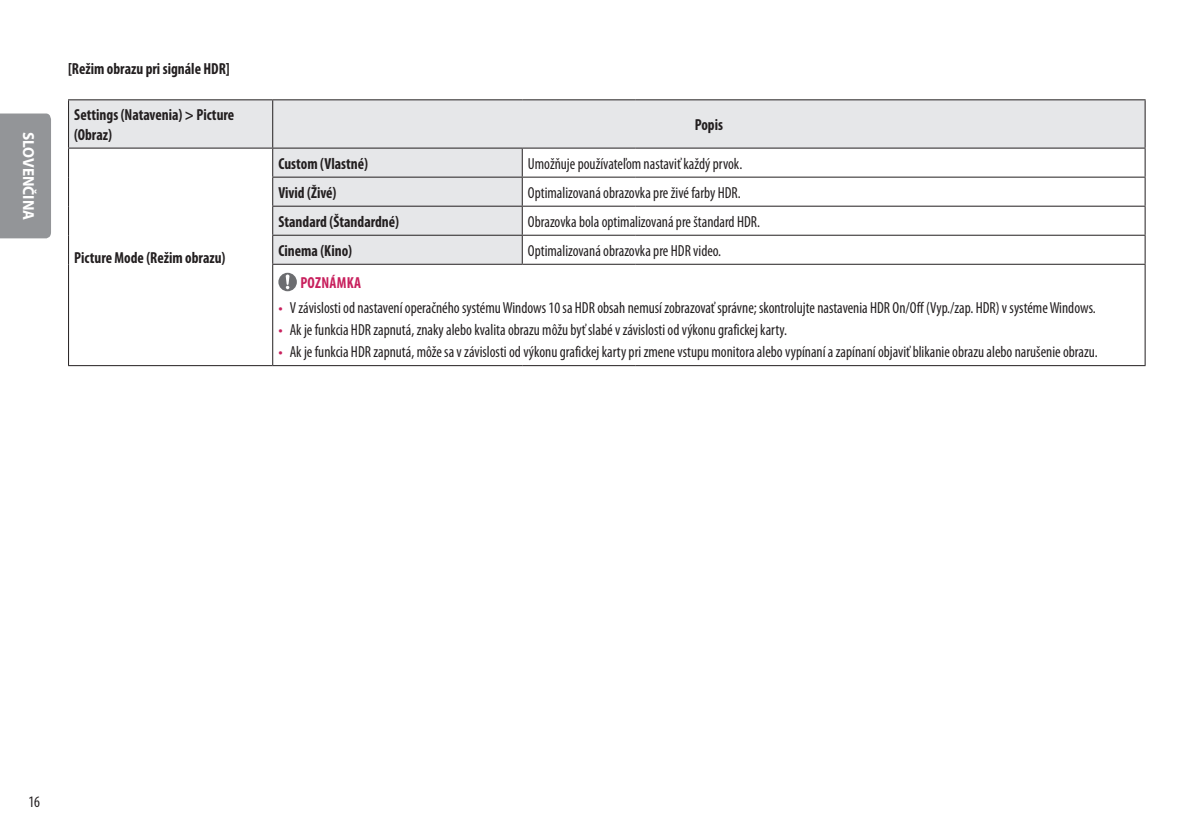
<style>
.page{position:relative;width:1191px;height:840px;background:#fff}
.page>*{position:absolute;margin:0;border:0;box-sizing:border-box;transform-origin:0 0}
.Body{font:condensed 16px "Myriad Pro";color:#231f20;scale:.95 1}
.Body_Bold{font:700 condensed 16px/19.2px "Myriad Pro";color:#231f20;scale:.95 1}
.t1{font:700 16px "Myriad Pro";color:#fff;scale:.95 1}
.Warning{font:700 condensed 16px "Myriad Pro";letter-spacing:.02em;color:#c8205d;scale:.95 1}
.Body_Bold_Center{font:700 condensed 16px "Myriad Pro";color:#231f20;scale:.95 1}
.s1{font-family:"LG Smart";font-stretch:normal;color:#c8205d}
</style>
<div class="page">
<div style="left:0;top:113px;width:51px;height:125px;background:#939598"></div>
<div style="left:69px;top:100px;width:1075px;height:47px;background:#e6e7e9"></div>
<svg style="left:69px;top:148px;width:1075px;height:217px"></svg>
<hr style="left:1144px;top:100px;width:1px;height:47px;background:#231f20">
<hr style="left:273px;top:147px;width:249px;height:1px;background:#231f20">
<hr style="left:522px;top:147px;width:113px;height:1px;background:#231f20">
<hr style="left:635px;top:147px;width:510px;height:1px;background:#231f20">
<hr style="left:272px;top:176px;width:250px;height:1px;background:#231f20">
<hr style="left:522px;top:176px;width:113px;height:1px;background:#231f20">
<hr style="left:635px;top:176px;width:510px;height:1px;background:#231f20">
<hr style="left:522px;top:205px;width:113px;height:1px;background:#231f20">
<hr style="left:635px;top:205px;width:510px;height:1px;background:#231f20">
<hr style="left:522px;top:234px;width:113px;height:1px;background:#231f20">
<svg style="left:522px;top:148px;width:1px;height:115px"></svg>
<hr style="left:635px;top:234px;width:510px;height:1px;background:#231f20">
<svg style="left:1144px;top:148px;width:1px;height:115px"></svg>
<hr style="left:1144px;top:264px;width:1px;height:101px;background:#231f20">
<hr style="left:272px;top:205px;width:250px;height:1px;background:#231f20">
<hr style="left:272px;top:234px;width:250px;height:1px;background:#231f20">
<hr style="left:272px;top:263px;width:250px;height:1px;background:#231f20">
<hr style="left:522px;top:263px;width:113px;height:1px;background:#231f20">
<hr style="left:635px;top:263px;width:510px;height:1px;background:#231f20">
<hr style="left:273px;top:365px;width:249px;height:1px;background:#231f20">
<hr style="left:522px;top:365px;width:113px;height:1px;background:#231f20">
<hr style="left:635px;top:365px;width:510px;height:1px;background:#231f20">
<hr style="left:68px;top:99px;width:205px;height:1px;background:#231f20">
<hr style="left:68px;top:100px;width:1px;height:47px;background:#231f20">
<hr style="left:273px;top:99px;width:249px;height:1px;background:#231f20">
<hr style="left:272px;top:100px;width:1px;height:47px;background:#231f20">
<hr style="left:522px;top:99px;width:113px;height:1px;background:#231f20">
<hr style="left:635px;top:99px;width:510px;height:1px;background:#231f20">
<svg style="left:68px;top:148px;width:1px;height:116px"></svg>
<hr style="left:68px;top:264px;width:1px;height:101px;background:#231f20">
<hr style="left:68px;top:147px;width:205px;height:1px;background:#231f20">
<svg style="left:272px;top:148px;width:1px;height:115px"></svg>
<hr style="left:272px;top:264px;width:1px;height:101px;background:#231f20">
<hr style="left:68px;top:365px;width:205px;height:1px;background:#231f20">
<svg style="left:278px;top:272px;width:19px;height:19px"></svg>
<p class="t1" style="left:39px;top:132px;width:94px;rotate:90deg">SLOVENČINA</p>
<p class="Body_Bold" style="left:68px;top:59px;width:172px">[Režim obrazu pri signále HDR]</p>
<p class="Body_Bold" style="left:74px;top:105px;width:170px">Settings (Natavenia) &gt; Picture (Obraz)</p>
<p class="Body_Bold_Center" style="left:695px;top:115px;width:31px">Popis</p>
<p class="Body_Bold" style="left:74px;top:247px;width:161px">Picture Mode (Režim obrazu)</p>
<p class="Body_Bold" style="left:278px;top:153px;width:96px">Custom (Vlastné)</p>
<p class="Body" style="left:528px;top:153px;width:227px">Umožňuje používateľom nastaviť každý prvok.</p>
<p class="Body_Bold" style="left:278px;top:182px;width:63px">Vivid (Živé)</p>
<p class="Body" style="left:528px;top:182px;width:225px">Optimalizovaná obrazovka pre živé farby HDR.</p>
<p class="Body_Bold" style="left:278px;top:211px;width:129px">Standard (Štandardné)</p>
<p class="Body" style="left:528px;top:212px;width:246px">Obrazovka bola optimalizovaná pre štandard HDR.</p>
<p class="Body_Bold" style="left:278px;top:240px;width:79px">Cinema (Kino)</p>
<p class="Body" style="left:528px;top:241px;width:205px">Optimalizovaná obrazovka pre HDR video.</p>
<p class="Warning" style="left:300px;top:272px;width:66px">POZNÁMKA</p>
<p class="Body" style="left:278px;top:298px;width:862px"><span class="s1">•</span> V závislosti od nastavení operačného systému Windows 10 sa HDR obsah nemusí zobrazovať správne; skontrolujte nastavenia HDR On/Off (Vyp./zap. HDR) v systéme Windows.</p>
<p class="Body" style="left:278px;top:320px;width:537px"><span class="s1">•</span> Ak je funkcia HDR zapnutá, znaky alebo kvalita obrazu môžu byť slabé v závislosti od výkonu grafickej karty.</p>
<p class="Body" style="left:278px;top:342px;width:864px"><span class="s1">•</span> Ak je funkcia HDR zapnutá, môže sa v závislosti od výkonu grafickej karty pri zmene vstupu monitora alebo vypínaní a zapínaní objaviť blikanie obrazu alebo narušenie obrazu.</p>
<p class="Body" style="left:28px;top:791px;width:14px">16</p>
</div>
